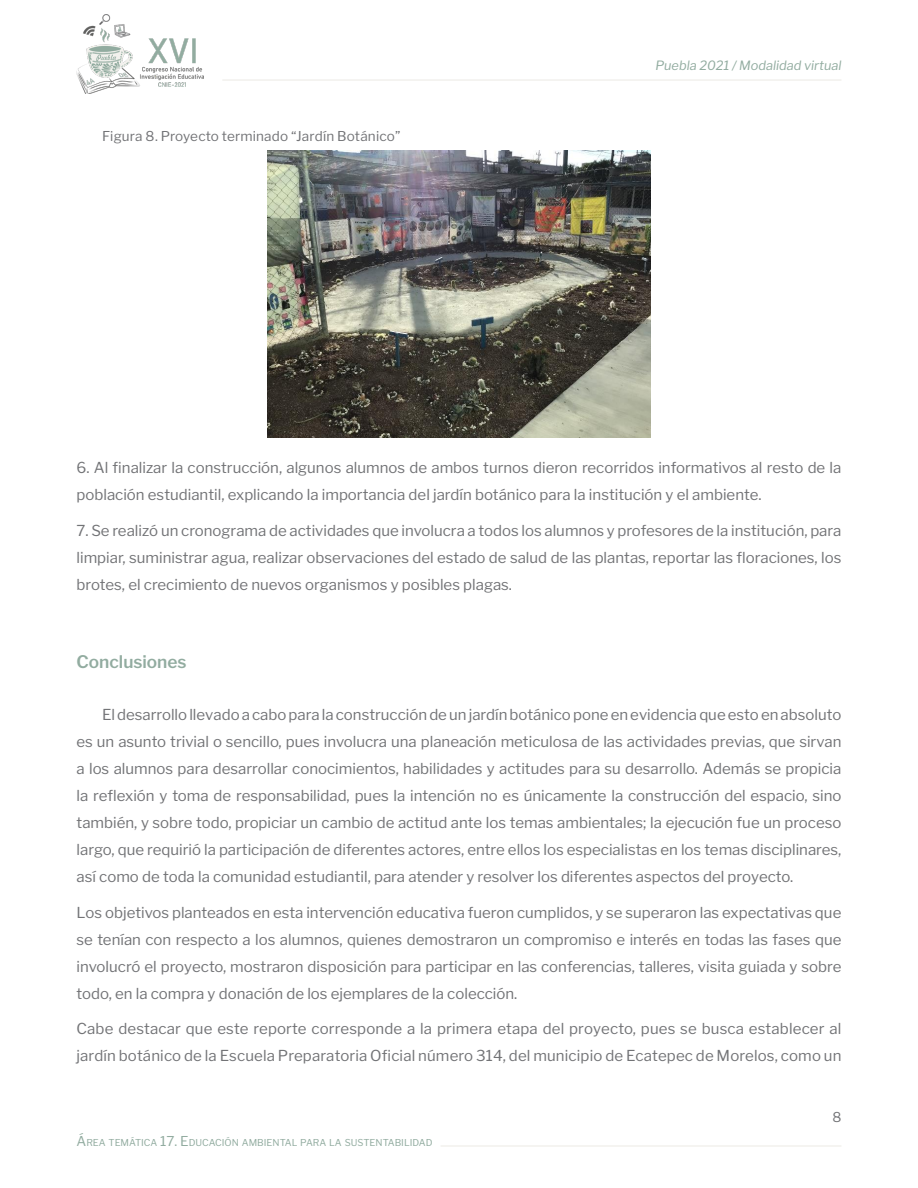
<style>
.page{position:relative;width:918px;height:1188px;background:#fff}
.page>*{position:absolute;margin:0;border:0;box-sizing:border-box;transform-origin:0 0}
.t1{font:18px/31px "Times New Roman";color:#231f20;text-align:justify}
.parrafo_general{font:600 17.25px "Libre Franklin";color:#92aca0}
.parrafo_general-2{font:15px/27px "Libre Franklin";color:#727376}
.primer_parrafo{font:15px/27px "Libre Franklin";color:#727376;text-align:justify}
.PIES_DE_IMAGEN{font:13.5px "Libre Franklin";letter-spacing:.01em;color:#727376}
.t2{font:13.5px "Libre Franklin";color:#727376}
.t3{font:700 13.5px "Arial";color:#231f20}
.t4{font:italic 12.75px "Libre Franklin";color:#92aca0}
.t5{font:9.45px "Libre Franklin";color:#92aca0}
.s1{font-size:13.5px}
</style>
<div class="page">
<hr style="left:222px;top:79px;width:619px;height:2px;background:#f2f1ed">
<img style="left:77px;top:15px;width:126px;height:79px">
<hr style="left:441px;top:1145px;width:400px;height:2px;background:#f2f1ed">
<img style="left:268px;top:151px;width:382px;height:286px">
<p class="PIES_DE_IMAGEN" style="left:102px;top:128px;width:300px">Figura 8. Proyecto terminado “Jardín Botánico”</p>
<p class="t4" style="left:655px;top:58px;width:187px">Puebla 2021 / Modalidad virtual</p>
<p class="parrafo_general-2" style="left:77px;top:454px;width:766px">6. Al finalizar la construcción, algunos alumnos de ambos turnos dieron recorridos informativos al resto de la población estudiantil, explicando la importancia del jardín botánico para la institución y el ambiente.</p>
<p class="parrafo_general-2" style="left:77px;top:517px;width:766px;text-align:justify">7. Se realizó un cronograma de actividades que involucra a todos los alumnos y profesores de la institución, para limpiar, suministrar agua, realizar observaciones del estado de salud de las plantas, reportar las floraciones, los brotes, el crecimiento de nuevos organismos y posibles plagas.</p>
<p class="t1" style="left:136px;top:479px;width:653px;text-indent:-27px">6. Al finalizar la construcción, algunos alumnos de ambos turnos dieron recorridos informativos al resto de la población estudiantil, explicando la importancia del jardín botánico para la institución y el ambiente.</p>
<p class="parrafo_general" style="left:77px;top:651px;width:112px">Conclusiones</p>
<p class="t1" style="left:136px;top:697px;width:115px">posibles plagas.</p>
<p class="primer_parrafo" style="left:77px;top:701px;width:767px;text-indent:26px">El desarrollo llevado a cabo para la construcción de un jardín botánico pone en evidencia que esto en absoluto es un asunto trivial o sencillo, pues involucra una planeación meticulosa de las actividades previas, que sirvan a los alumnos para desarrollar conocimientos, habilidades y actitudes para su desarrollo. Además se propicia la reflexión y toma de responsabilidad, pues la intención no es únicamente la construcción del espacio, sino también, y sobre todo, propiciar un cambio de actitud ante los temas ambientales; la ejecución fue un proceso largo, que requirió la participación de diferentes actores, entre ellos los especialistas en los temas disciplinares, así como de toda la comunidad estudiantil, para atender y resolver los diferentes aspectos del proyecto.</p>
<p class="parrafo_general-2" style="left:77px;top:899px;width:766px;text-align:justify">Los objetivos planteados en esta intervención educativa fueron cumplidos, y se superaron las expectativas que se tenían con respecto a los alumnos, quienes demostraron un compromiso e interés en todas las fases que involucró el proyecto, mostraron disposición para participar en las conferencias, talleres, visita guiada y sobre todo, en la compra y donación de los ejemplares de la colección.</p>
<p class="parrafo_general-2" style="left:77px;top:1015px;width:766px">Cabe destacar que este reporte corresponde a la primera etapa del proyecto, pues se busca establecer al jardín botánico de la Escuela Preparatoria Oficial número 314, del municipio de Ecatepec de Morelos, como un</p>
<p class="t3" style="left:431px;top:903px;width:9px">9</p>
<p class="t5" style="left:77px;top:1137px;width:358px"><span class="s1">Á</span>REA TEMÁTICA <span class="s1">17. E</span>DUCACIÓN AMBIENTAL PARA LA SUSTENTABILIDAD</p>
<p class="t2" style="left:832px;top:1109px;width:11px">8</p>
</div>
